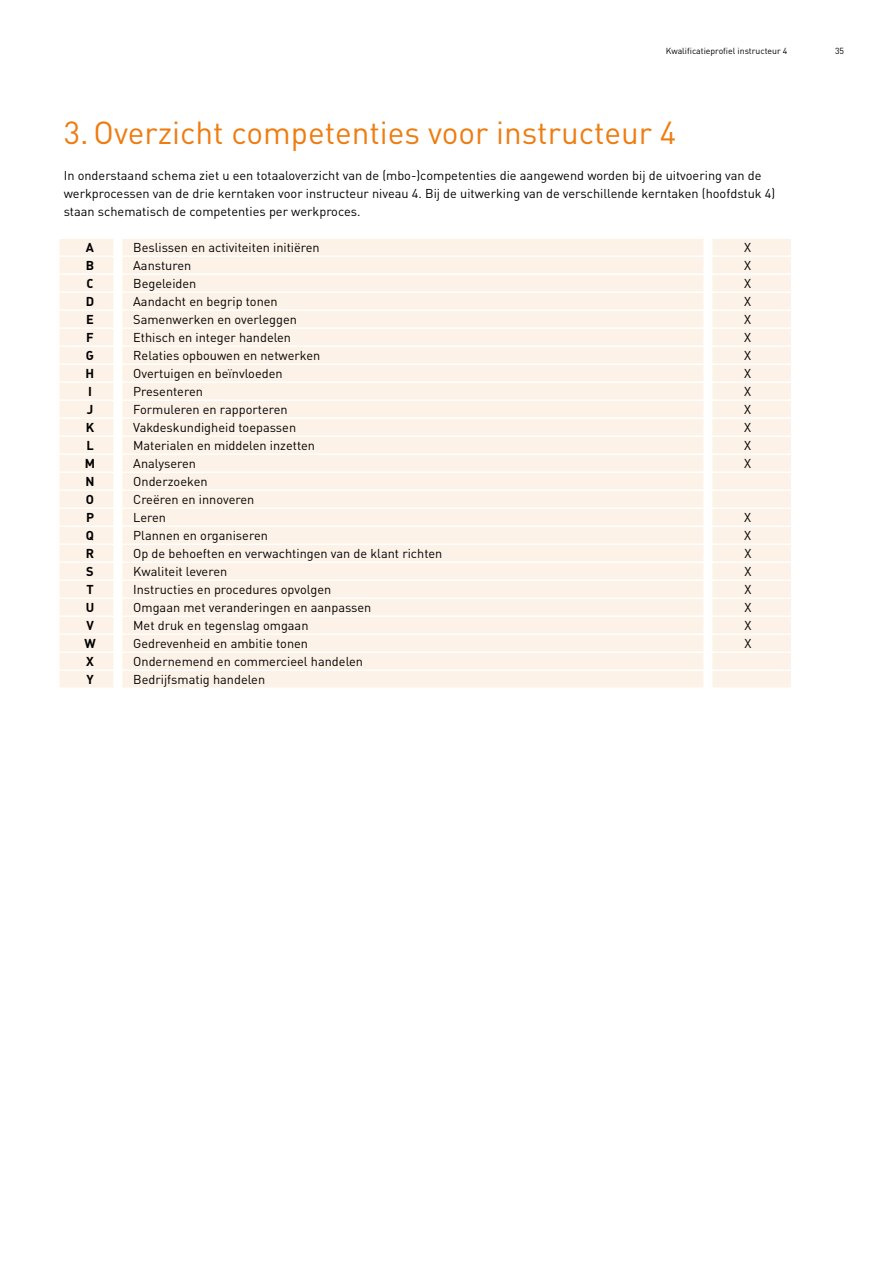
<style>
.page{position:relative;width:893px;height:1263px;background:#fff}
.page>*{position:absolute;margin:0;border:0;box-sizing:border-box;transform-origin:0 0}
.t1{font:31.5px "DIN";color:#ee7d11}
.t2{font:12.75px/18px "DIN";color:#000}
.t3{font:700 12.75px "DIN";color:#000}
.t4{font:8.7px "DIN";color:#000}
</style>
<div class="page">
<div style="left:60px;top:239px;width:731px;height:16px;background:#fdf2e7"></div>
<div style="left:60px;top:257px;width:731px;height:16px;background:#fdf2e7"></div>
<div style="left:60px;top:275px;width:731px;height:16px;background:#fdf2e7"></div>
<div style="left:60px;top:293px;width:731px;height:16px;background:#fdf2e7"></div>
<div style="left:60px;top:311px;width:731px;height:16px;background:#fdf2e7"></div>
<div style="left:60px;top:329px;width:731px;height:16px;background:#fdf2e7"></div>
<div style="left:60px;top:347px;width:731px;height:16px;background:#fdf2e7"></div>
<div style="left:60px;top:365px;width:731px;height:16px;background:#fdf2e7"></div>
<div style="left:60px;top:383px;width:731px;height:16px;background:#fdf2e7"></div>
<div style="left:60px;top:401px;width:731px;height:16px;background:#fdf2e7"></div>
<div style="left:60px;top:419px;width:731px;height:16px;background:#fdf2e7"></div>
<div style="left:60px;top:437px;width:731px;height:16px;background:#fdf2e7"></div>
<div style="left:60px;top:455px;width:731px;height:16px;background:#fdf2e7"></div>
<div style="left:60px;top:473px;width:731px;height:16px;background:#fdf2e7"></div>
<div style="left:60px;top:491px;width:731px;height:16px;background:#fdf2e7"></div>
<div style="left:60px;top:509px;width:731px;height:16px;background:#fdf2e7"></div>
<div style="left:60px;top:527px;width:731px;height:16px;background:#fdf2e7"></div>
<div style="left:60px;top:545px;width:731px;height:16px;background:#fdf2e7"></div>
<div style="left:60px;top:563px;width:731px;height:16px;background:#fdf2e7"></div>
<div style="left:60px;top:581px;width:731px;height:16px;background:#fdf2e7"></div>
<div style="left:60px;top:599px;width:731px;height:16px;background:#fdf2e7"></div>
<div style="left:60px;top:617px;width:731px;height:16px;background:#fdf2e7"></div>
<div style="left:60px;top:635px;width:731px;height:16px;background:#fdf2e7"></div>
<div style="left:60px;top:653px;width:731px;height:16px;background:#fdf2e7"></div>
<div style="left:60px;top:671px;width:731px;height:16px;background:#fdf2e7"></div>
<div style="left:703px;top:234px;width:9px;height:468px;background:#fff"></div>
<div style="left:113px;top:234px;width:9px;height:468px;background:#fff"></div>
<p class="t4" style="left:666px;top:45px;width:123px">Kwalificatieprofiel instructeur 4</p>
<h1 class="t1" style="left:64px;top:113px;width:614px">3.Overzicht competenties voor instructeur 4</h1>
<p class="t2" style="left:64px;top:166px;width:713px">In onderstaand schema ziet u een totaaloverzicht van de (mbo-)competenties die aangewend worden bij de uitvoering van de werkprocessen van de drie kerntaken voor instructeur niveau 4. Bij de uitwerking van de verschillende kerntaken (hoofdstuk 4) staan schematisch de competenties per werkproces.</p>
<p class="t3" style="left:86px;top:239px;width:10px">A</p>
<p class="t2" style="left:133px;top:238px;width:188px">Beslissen en activiteiten initiëren</p>
<p class="t2" style="left:744px;top:238px;width:9px">X</p>
<p class="t3" style="left:86px;top:257px;width:10px">B</p>
<p class="t2" style="left:133px;top:256px;width:60px">Aansturen</p>
<p class="t2" style="left:744px;top:256px;width:9px">X</p>
<p class="t3" style="left:86px;top:275px;width:9px">C</p>
<p class="t2" style="left:133px;top:274px;width:65px">Begeleiden</p>
<p class="t2" style="left:744px;top:274px;width:9px">X</p>
<p class="t3" style="left:86px;top:293px;width:10px">D</p>
<p class="t2" style="left:133px;top:292px;width:146px">Aandacht en begrip tonen</p>
<p class="t2" style="left:744px;top:292px;width:9px">X</p>
<p class="t3" style="left:86px;top:311px;width:9px">E</p>
<p class="t2" style="left:133px;top:310px;width:165px">Samenwerken en overleggen</p>
<p class="t2" style="left:744px;top:310px;width:9px">X</p>
<p class="t3" style="left:86px;top:329px;width:9px">F</p>
<p class="t2" style="left:133px;top:328px;width:159px">Ethisch en integer handelen</p>
<p class="t2" style="left:744px;top:328px;width:9px">X</p>
<p class="t3" style="left:86px;top:347px;width:10px">G</p>
<p class="t2" style="left:133px;top:346px;width:189px">Relaties opbouwen en netwerken</p>
<p class="t2" style="left:744px;top:346px;width:9px">X</p>
<p class="t3" style="left:86px;top:365px;width:10px">H</p>
<p class="t2" style="left:133px;top:364px;width:151px">Overtuigen en beïnvloeden</p>
<p class="t2" style="left:744px;top:364px;width:9px">X</p>
<p class="t3" style="left:88px;top:383px;width:5px">I</p>
<p class="t2" style="left:133px;top:382px;width:71px">Presenteren</p>
<p class="t2" style="left:744px;top:382px;width:9px">X</p>
<p class="t3" style="left:87px;top:401px;width:8px">J</p>
<p class="t2" style="left:133px;top:400px;width:156px">Formuleren en rapporteren</p>
<p class="t2" style="left:744px;top:400px;width:9px">X</p>
<p class="t3" style="left:86px;top:419px;width:10px">K</p>
<p class="t2" style="left:133px;top:418px;width:164px">Vakdeskundigheid toepassen</p>
<p class="t2" style="left:744px;top:418px;width:9px">X</p>
<p class="t3" style="left:86px;top:437px;width:9px">L</p>
<p class="t2" style="left:133px;top:436px;width:183px">Materialen en middelen inzetten</p>
<p class="t2" style="left:744px;top:436px;width:9px">X</p>
<p class="t3" style="left:85px;top:455px;width:12px">M</p>
<p class="t2" style="left:133px;top:454px;width:64px">Analyseren</p>
<p class="t2" style="left:744px;top:454px;width:9px">X</p>
<p class="t3" style="left:85px;top:473px;width:11px">N</p>
<p class="t2" style="left:133px;top:472px;width:76px">Onderzoeken</p>
<p class="t3" style="left:86px;top:491px;width:10px">O</p>
<p class="t2" style="left:133px;top:490px;width:123px">Creëren en innoveren</p>
<p class="t3" style="left:86px;top:509px;width:10px">P</p>
<p class="t2" style="left:133px;top:508px;width:34px">Leren</p>
<p class="t2" style="left:744px;top:508px;width:9px">X</p>
<p class="t3" style="left:86px;top:527px;width:10px">Q</p>
<p class="t2" style="left:133px;top:526px;width:136px">Plannen en organiseren</p>
<p class="t2" style="left:744px;top:526px;width:9px">X</p>
<p class="t3" style="left:86px;top:545px;width:10px">R</p>
<p class="t2" style="left:133px;top:544px;width:311px">Op de behoeften en verwachtingen van de klant richten</p>
<p class="t2" style="left:744px;top:544px;width:9px">X</p>
<p class="t3" style="left:86px;top:563px;width:9px">S</p>
<p class="t2" style="left:133px;top:562px;width:96px">Kwaliteit leveren</p>
<p class="t2" style="left:744px;top:562px;width:9px">X</p>
<p class="t3" style="left:86px;top:581px;width:9px">T</p>
<p class="t2" style="left:133px;top:580px;width:200px">Instructies en procedures opvolgen</p>
<p class="t2" style="left:744px;top:580px;width:9px">X</p>
<p class="t3" style="left:86px;top:599px;width:10px">U</p>
<p class="t2" style="left:133px;top:598px;width:240px">Omgaan met veranderingen en aanpassen</p>
<p class="t2" style="left:744px;top:598px;width:9px">X</p>
<p class="t3" style="left:86px;top:617px;width:9px">V</p>
<p class="t2" style="left:133px;top:616px;width:177px">Met druk en tegenslag omgaan</p>
<p class="t2" style="left:744px;top:616px;width:9px">X</p>
<p class="t3" style="left:84px;top:635px;width:13px">W</p>
<p class="t2" style="left:133px;top:634px;width:176px">Gedrevenheid en ambitie tonen</p>
<p class="t2" style="left:744px;top:634px;width:9px">X</p>
<p class="t3" style="left:86px;top:653px;width:9px">X</p>
<p class="t2" style="left:133px;top:652px;width:231px">Ondernemend en commercieel handelen</p>
<p class="t3" style="left:86px;top:671px;width:9px">Y</p>
<p class="t2" style="left:133px;top:670px;width:133px">Bedrijfsmatig handelen</p>
<p class="t4" style="left:835px;top:45px;width:11px">35</p>
</div>
